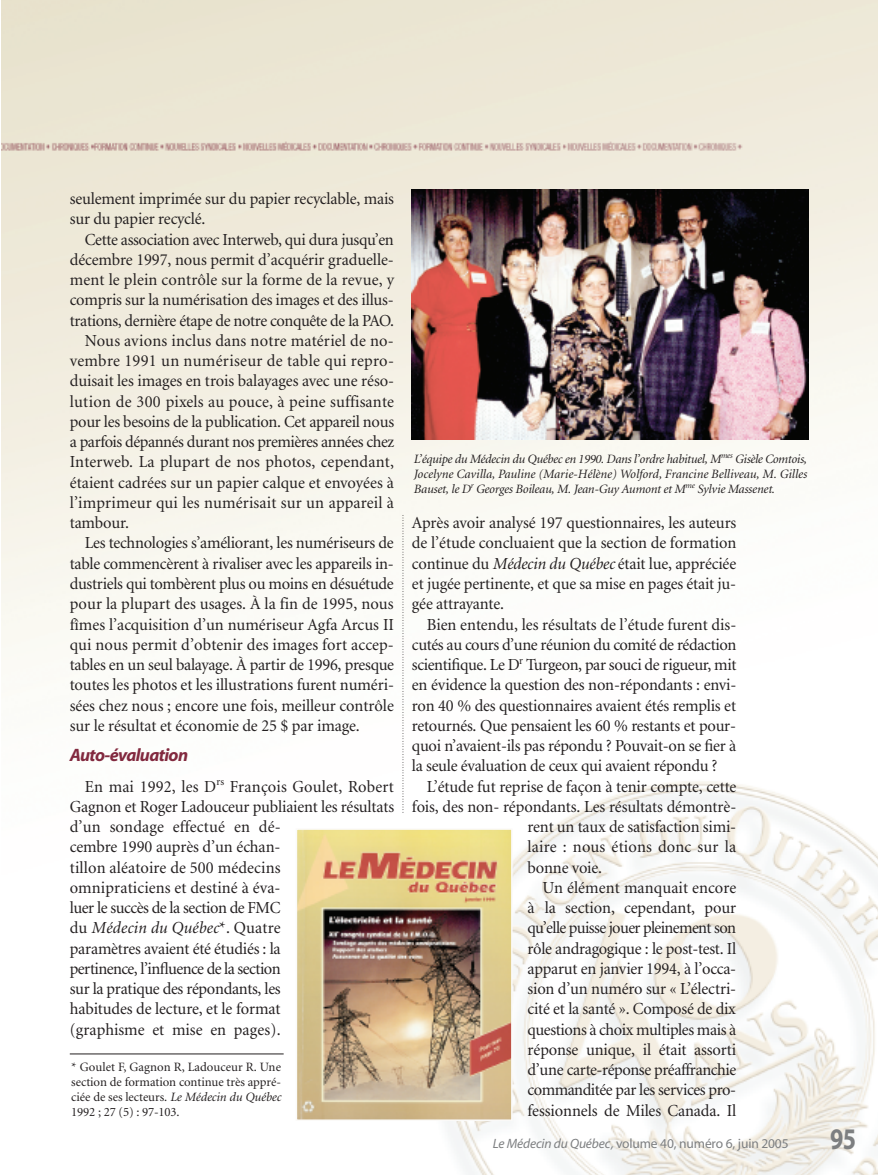
<style>
.page{position:relative;width:878px;height:1175px;background:#fff}
.page>*{position:absolute;margin:0;border:0;box-sizing:border-box;transform-origin:0 0}
.t1{font:700 30px "Myriad";color:#7d7f81;scale:.8 1}
.t2{font:italic 700 18px "Myriad";letter-spacing:-.035em;color:#82293f}
.t3{font:16.8px/20.2px "Minion";letter-spacing:-.01em;color:#231f20}
.t4{font:16.8px "Minion";letter-spacing:.01em;color:#231f20}
.t5{font:16.8px "Minion";letter-spacing:.02em;color:#231f20}
.t6{font:16.8px "Minion";letter-spacing:-.035em;color:#231f20}
.t7{font:16.8px "Minion";letter-spacing:-.03em;color:#231f20}
.t8{font:13.5px "Myriad";letter-spacing:-.01em;color:#7d7f81}
.t9{font:italic 12.75px/15px "Minion";letter-spacing:-.015em;color:#231f20;text-align:justify}
.t10{font:12.75px/15px "Minion";letter-spacing:-.005em;color:#231f20;text-align:justify}
.s1{font-style:italic}
</style>
<div class="page">
<img style="left:1px;top:0;width:877px;height:1174px">
<svg style="left:402px;top:515px;width:1px;height:298px"></svg>
<img style="left:412px;top:189px;width:396px;height:250px">
<img style="left:299px;top:831px;width:210px;height:286px">
<div style="left:296px;top:828px;width:216px;height:292px;border:2px solid #fbfaf8"></div>
<div style="left:70px;top:1053px;width:213px;height:67px;background:#fff"></div>
<hr style="left:70px;top:1053px;width:214px;height:1px;background:#231f20">
<p class="t3" style="left:70px;top:190px;width:326px">seulement imprimée sur du papier recyclable, mais sur du papier recyclé.</p>
<p class="t3" style="left:85px;top:230px;width:310px">Cette association avec Interweb, qui dura jusqu’en</p>
<p class="t3" style="left:70px;top:251px;width:325px">décembre 1997, nous permit d’acquérir graduelle-</p>
<p class="t4" style="left:70px;top:273px;width:326px">ment le plein contrôle sur la forme de la revue, y</p>
<p class="t3" style="left:70px;top:291px;width:325px">compris sur la numérisation des images et des illus-</p>
<p class="t3" style="left:70px;top:311px;width:326px">trations, dernière étape de notre conquête de la PAO.</p>
<p class="t4" style="left:85px;top:334px;width:310px">Nous avions inclus dans notre matériel de no-</p>
<p class="t5" style="left:70px;top:354px;width:326px">vembre 1991 un numériseur de table qui repro-</p>
<p class="t3" style="left:70px;top:372px;width:326px">duisait les images en trois balayages avec une réso-</p>
<p class="t4" style="left:70px;top:395px;width:326px">lution de 300 pixels au pouce, à peine suffisante</p>
<p class="t3" style="left:70px;top:413px;width:326px">pour les besoins de la publication. Cet appareil nous</p>
<p class="t3" style="left:70px;top:433px;width:326px">a parfois dépannés durant nos premières années chez</p>
<p class="t4" style="left:70px;top:455px;width:326px">Interweb. La plupart de nos photos, cependant,</p>
<p class="t3" style="left:70px;top:473px;width:325px">étaient cadrées sur un papier calque et envoyées à</p>
<p class="t4" style="left:70px;top:496px;width:326px">l’imprimeur qui les numérisait sur un appareil à</p>
<p class="t3" style="left:70px;top:514px;width:61px">tambour.</p>
<p class="t3" style="left:85px;top:534px;width:310px">Les technologies s’améliorant, les numériseurs de</p>
<p class="t3" style="left:70px;top:554px;width:325px">table commencèrent à rivaliser avec les appareils in-</p>
<p class="t3" style="left:70px;top:575px;width:325px">dustriels qui tombèrent plus ou moins en désuétude</p>
<p class="t3" style="left:70px;top:595px;width:325px">pour la plupart des usages. À la fin de 1995, nous</p>
<p class="t3" style="left:70px;top:615px;width:326px">fîmes l’acquisition d’un numériseur Agfa Arcus II</p>
<p class="t4" style="left:70px;top:638px;width:325px">qui nous permit d’obtenir des images fort accep-</p>
<p class="t3" style="left:70px;top:656px;width:326px">tables en un seul balayage. À partir de 1996, presque</p>
<p class="t3" style="left:70px;top:676px;width:326px">toutes les photos et les illustrations furent numéri-</p>
<p class="t3" style="left:70px;top:696px;width:325px">sées chez nous ; encore une fois, meilleur contrôle</p>
<p class="t3" style="left:70px;top:716px;width:291px">sur le résultat et économie de 25 $ par image.</p>
<p class="t2" style="left:70px;top:748px;width:120px">Auto-évaluation</p>
<p class="t3" style="left:70px;top:777px;width:326px;text-indent:15px">En mai 1992, les D<sup>rs</sup> François Goulet, Robert Gagnon et Roger Ladouceur publiaient les résultats d’un sondage effectué en dé-<br>cembre 1990 auprès d’un échan-<br>tillon aléatoire de 500 médecins<br>omnipraticiens et destiné à éva-<br>luer le succès de la section de FMC<br>du <span class="s1">Médecin du Québec</span>*. Quatre<br>paramètres avaient été étudiés : la<br>pertinence, l’influence de la section<br>sur la pratique des répondants, les<br>habitudes de lecture, et le format<br>(graphisme et mise en pages).</p>
<p class="t10" style="left:71px;top:1060px;width:211px">* Goulet F, Gagnon R, Ladouceur R. Une section de formation continue très appré&shy;ciée de ses lecteurs. <span class="s1">Le Médecin du Québec </span>1992 ; 27 (5) : 97-103.</p>
<p class="t9" style="left:413px;top:452px;width:395px">L’équipe du Médecin du Québec en 1990. Dans l’ordre habituel, M<sup>mes</sup> Gisèle Comtois, Jocelyne Cavilla, Pauline (Marie-Hélène) Wolford, Francine Belliveau, M. Gilles Bauset, le D<sup>r</sup> Georges Boileau, M. Jean-Guy Aumont et M<sup>me</sup> Sylvie Massenet.</p>
<p class="t3" style="left:412px;top:514px;width:326px;text-align:justify">Après avoir analysé 197 questionnaires, les auteurs de l’étude concluaient que la section de formation continue du <span class="s1">Médecin du Québec</span> était lue, appréciée et jugée pertinente, et que sa mise en pages était ju&shy;gée attrayante.</p>
<p class="t3" style="left:412px;top:615px;width:326px;text-align:justify;text-indent:15px">Bien entendu, les résultats de l’étude furent dis&shy;cutés au cours d’une réunion du comité de rédaction scientifique. Le D<sup>r</sup> Turgeon, par souci de rigueur, mit en évidence la question des non-répondants : envi&shy;ron 40 % des questionnaires avaient étés remplis et retournés. Que pensaient les 60 % restants et pour&shy;quoi n’avaient-ils pas répondu ? Pouvait-on se fier à la seule évaluation de ceux qui avaient répondu ?</p>
<p class="t3" style="left:427px;top:777px;width:311px">L’étude fut reprise de façon à tenir compte, cette</p>
<p class="t3" style="left:412px;top:797px;width:326px">fois, des non- répondants. Les résultats démontrè-</p>
<p class="t3" style="left:527px;top:818px;width:210px">rent un taux de satisfaction simi-</p>
<p class="t4" style="left:527px;top:840px;width:210px">laire : nous étions donc sur la</p>
<p class="t3" style="left:527px;top:858px;width:76px">bonne voie.</p>
<p class="t3" style="left:542px;top:878px;width:195px">Un élément manquait encore</p>
<p class="t3" style="left:527px;top:899px;width:210px">à la section, cependant, pour</p>
<p class="t6" style="left:527px;top:921px;width:210px">qu’elle puisse jouer pleinement son</p>
<p class="t3" style="left:527px;top:939px;width:210px">rôle andragogique : le post-test. Il</p>
<p class="t3" style="left:527px;top:959px;width:210px">apparut en janvier 1994, à l’occa-</p>
<p class="t3" style="left:527px;top:980px;width:210px">sion d’un numéro sur « L’électri-</p>
<p class="t3" style="left:527px;top:1000px;width:210px">cité et la santé ». Composé de dix</p>
<p class="t3" style="left:527px;top:1020px;width:210px">questions à choix multiples mais à</p>
<p class="t3" style="left:527px;top:1040px;width:210px">réponse unique, il était assorti</p>
<p class="t3" style="left:527px;top:1061px;width:210px">d’une carte-réponse préaffranchie</p>
<p class="t7" style="left:527px;top:1083px;width:210px">commanditée par les services pro-</p>
<p class="t3" style="left:527px;top:1101px;width:210px">fessionnels de Miles Canada. Il</p>
<p class="t8" style="left:493px;top:1138px;width:297px"><span class="s1">Le Médecin du Québec,</span> volume 40, numéro 6, juin 2005</p>
<h1 class="t1" style="left:830px;top:1127px;width:34px">95</h1>
</div>
